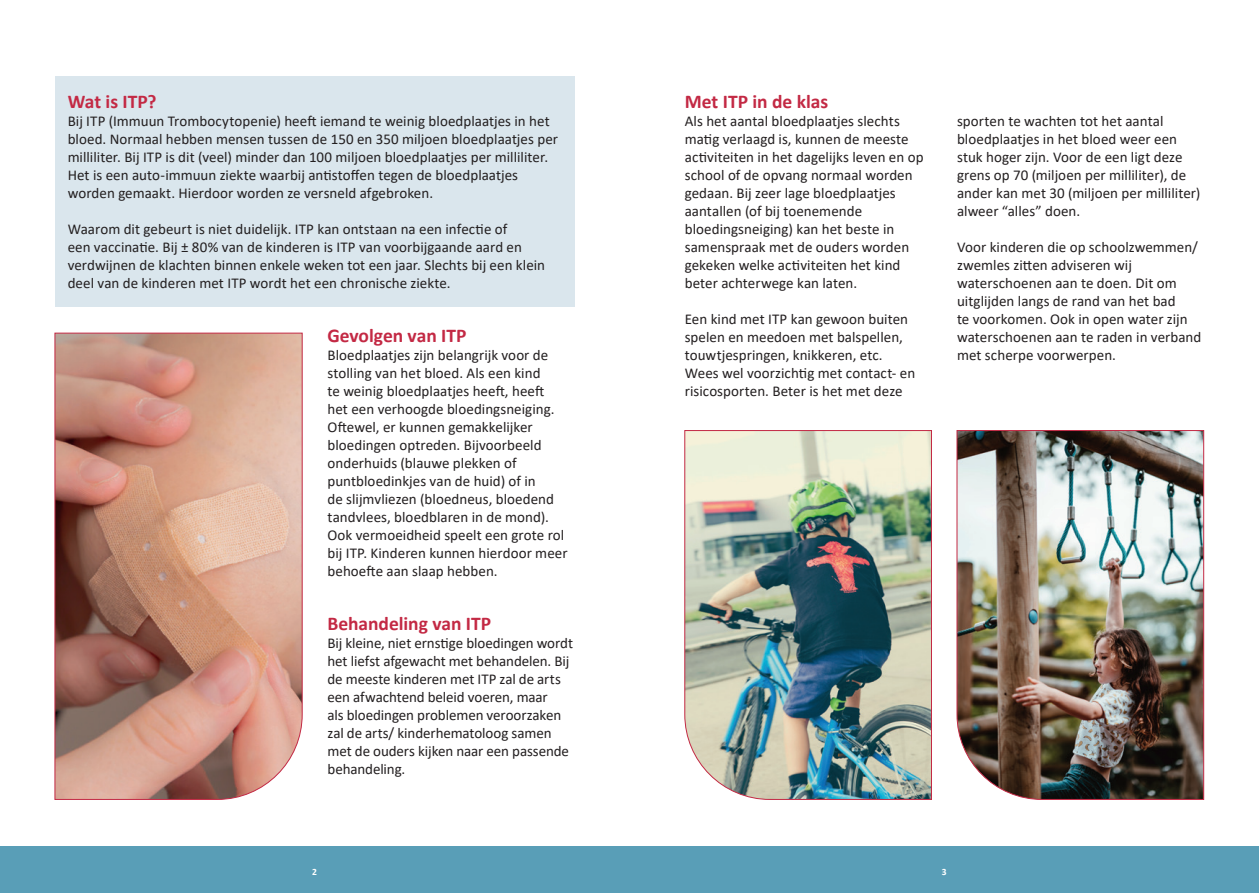
<style>
.page{position:relative;width:1259px;height:893px;background:#fff}
.page>*{position:absolute;margin:0;border:0;box-sizing:border-box;transform-origin:0 0}
.t1{font:700 19.5px "Calibri";color:#c32944}
.t2{font:15px/18px "Calibri";color:#231f20}
.t3{font:700 9.6px "Calibri";color:#fff}
</style>
<div class="page">
<div style="left:0;top:846px;width:1259px;height:47px;background:#599eb7"></div>
<div style="left:55px;top:77px;width:519px;height:230px;background:#dae6ed"></div>
<svg style="left:54px;top:332px;width:249px;height:468px;background:#c3907f"></svg>
<img style="left:684px;top:430px;width:248px;height:370px">
<img style="left:956px;top:430px;width:248px;height:370px">
<h1 class="t1" style="left:68px;top:88px;width:90px">Wat is ITP?</h1>
<p class="t2" style="left:68px;top:112px;width:492px">Bij ITP (Immuun Trombocytopenie) heeft iemand te weinig bloedplaatjes in het bloed. Normaal hebben mensen tussen de 150 en 350 miljoen bloedplaatjes per milliliter. Bij ITP is dit (veel) minder dan 100 miljoen bloedplaatjes per milliliter.<br>Het is een auto-immuun ziekte waarbij antistoffen tegen de bloedplaatjes worden gemaakt. Hierdoor worden ze versneld afgebroken.</p>
<p class="t2" style="left:68px;top:220px;width:479px">Waarom dit gebeurt is niet duidelijk. ITP kan ontstaan na een infectie of<br>een vaccinatie. Bij ± 80% van de kinderen is ITP van voorbijgaande aard en verdwijnen de klachten binnen enkele weken tot een jaar. Slechts bij een klein deel van de kinderen met ITP wordt het een chronische ziekte.</p>
<h1 class="t1" style="left:327px;top:322px;width:141px">Gevolgen van ITP</h1>
<p class="t2" style="left:327px;top:346px;width:242px">Bloedplaatjes zijn belangrijk voor de stolling van het bloed. Als een kind<br>te weinig bloedplaatjes heeft, heeft het een verhoogde bloedingsneiging.<br>Oftewel, er kunnen gemakkelijker bloedingen optreden. Bijvoorbeeld onderhuids (blauwe plekken of puntbloedinkjes van de huid) of in<br>de slijmvliezen (bloedneus, bloedend tandvlees, bloedblaren in de mond).<br>Ook vermoeidheid speelt een grote rol bij ITP. Kinderen kunnen hierdoor meer behoefte aan slaap hebben.</p>
<h1 class="t1" style="left:327px;top:610px;width:165px">Behandeling van ITP</h1>
<p class="t2" style="left:327px;top:634px;width:247px">Bij kleine, niet ernstige bloedingen wordt het liefst afgewacht met behandelen. Bij de meeste kinderen met ITP zal de arts een afwachtend beleid voeren, maar<br>als bloedingen problemen veroorzaken zal de arts/ kinderhematoloog samen met de ouders kijken naar een passende behandeling.</p>
<h1 class="t1" style="left:685px;top:88px;width:145px">Met ITP in de klas</h1>
<p class="t2" style="left:685px;top:112px;width:240px">Als het aantal bloedplaatjes slechts matig verlaagd is, kunnen de meeste activiteiten in het dagelijks leven en op school of de opvang normaal worden gedaan. Bij zeer lage bloedplaatjes aantallen (of bij toenemende bloedingsneiging) kan het beste in samenspraak met de ouders worden gekeken welke activiteiten het kind beter achterwege kan laten.</p>
<p class="t2" style="left:685px;top:310px;width:232px">Een kind met ITP kan gewoon buiten spelen en meedoen met balspellen, touwtjespringen, knikkeren, etc.<br>Wees wel voorzichtig met contact- en risicosporten. Beter is het met deze</p>
<p class="t2" style="left:957px;top:112px;width:245px">sporten te wachten tot het aantal bloedplaatjes in het bloed weer een stuk hoger zijn. Voor de een ligt deze grens op 70 (miljoen per milliliter), de ander kan met 30 (miljoen per milliliter) alweer “alles” doen.</p>
<p class="t2" style="left:957px;top:238px;width:246px">Voor kinderen die op schoolzwemmen/ zwemles zitten adviseren wij waterschoenen aan te doen. Dit om uitglijden langs de rand van het bad<br>te voorkomen. Ook in open water zijn waterschoenen aan te raden in verband met scherpe voorwerpen.</p>
<p class="t3" style="left:312px;top:865px;width:6px">2</p>
<p class="t3" style="left:942px;top:865px;width:6px">3</p>
</div>
